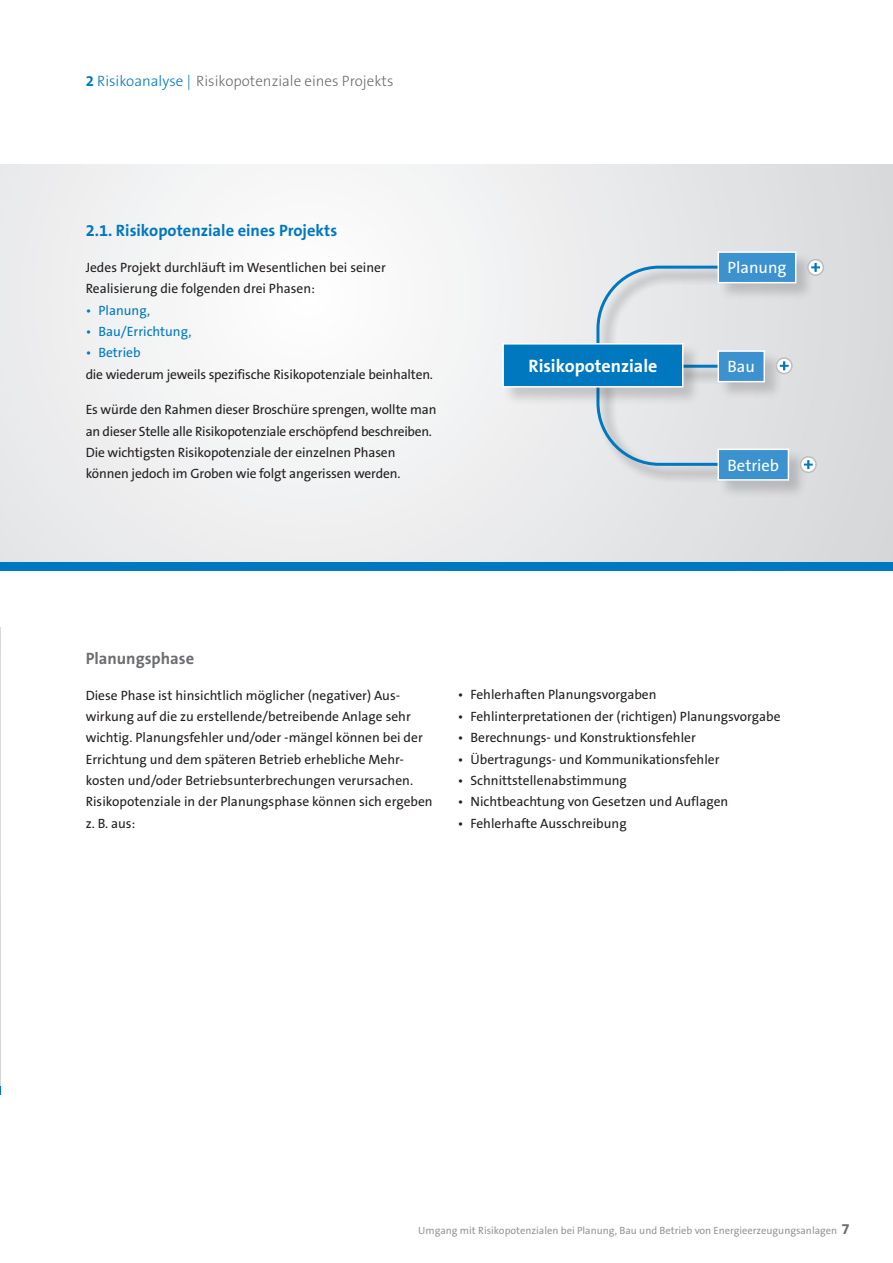
<style>
.page{position:relative;width:893px;height:1263px;background:#fff}
.page>*{position:absolute;margin:0;border:0;box-sizing:border-box;transform-origin:0 0}
.t1{font:700 18px "The Sans B7";color:#fff}
.t2{font:700 16.5px "The Sans B7";color:#0078c0}
.t3{font:16.5px "The Sans B5 Plain";color:#fff}
.t4{font:700 16.5px "The Sans B7";color:#6c6d70}
.t5{font:300 15px "The Sans B3";color:#6c6d70}
.t6{font:13.5px/21.3px "The Sans B5 Plain";color:#231f20}
.t7{font:13.5px "The Sans B5 Plain";color:#0078c0}
.t8{font:10.5px "The Sans B5 Plain";color:#939598}
.s1{font-family:"The Sans B7";font-weight:700;color:#0078c0}
.s2{color:#0078c0}
.s3{font-family:"The Sans B7";font-weight:700;font-size:15px;color:#6c6d70}
</style>
<div class="page">
<hr style="left:0;top:627px;width:1px;height:467px;background:#d8d9db">
<svg style="left:1px;top:165px;width:892px;height:397px"></svg>
<div style="left:1px;top:562px;width:892px;height:9px;background:#0078c0"></div>
<div style="left:718px;top:251px;width:97px;height:50px;background:#231f20;opacity:.2"></div>
<div style="left:718px;top:448px;width:89px;height:51px;background:#231f20;opacity:.2"></div>
<svg style="left:808px;top:259px;width:15px;height:16px"></svg>
<div style="left:807px;top:259px;width:17px;height:17px;border:2px solid #bcbdc0;border-radius:50%"></div>
<svg style="left:811px;top:263px;width:9px;height:9px"></svg>
<svg style="left:502px;top:250px;width:295px;height:231px;background:#b9cfdf"></svg>
<svg style="left:801px;top:457px;width:15px;height:15px"></svg>
<div style="left:800px;top:456px;width:17px;height:17px;border:2px solid #bcbdc0;border-radius:50%"></div>
<svg style="left:804px;top:460px;width:9px;height:9px"></svg>
<p class="t5" style="left:86px;top:74px;width:309px"><span class="s1">2</span> <span class="s2">Risikoanalyse |</span> Risikopotenziale eines Projekts</p>
<p class="t2" style="left:86px;top:222px;width:253px">2.1. Risikopotenziale eines Projekts</p>
<p class="t6" style="left:86px;top:257px;width:302px">Jedes Projekt durchläuft im Wesentlichen bei seiner<br>Realisierung die folgenden drei Phasen:</p>
<p class="t7" style="left:86px;top:303px;width:66px">• Planung,</p>
<p class="t7" style="left:86px;top:324px;width:107px">• Bau/Errichtung,</p>
<p class="t7" style="left:86px;top:346px;width:57px">• Betrieb</p>
<p class="t6" style="left:86px;top:364px;width:349px">die wiederum jeweils spezifische Risikopotenziale beinhalten.</p>
<p class="t6" style="left:86px;top:399px;width:352px">Es würde den Rahmen dieser Broschüre sprengen, wollte man an dieser Stelle alle Risikopotenziale erschöpfend beschreiben.<br>Die wichtigsten Risikopotenziale der einzelnen Phasen können jedoch im Groben wie folgt angerissen werden.</p>
<h1 class="t1" style="left:528px;top:356px;width:130px">Risikopotenziale</h1>
<p class="t3" style="left:728px;top:259px;width:60px">Planung</p>
<p class="t3" style="left:728px;top:358px;width:29px">Bau</p>
<p class="t3" style="left:728px;top:456px;width:53px">Betrieb</p>
<p class="t4" style="left:86px;top:649px;width:110px">Planungsphase</p>
<p class="t6" style="left:86px;top:684px;width:349px">Diese Phase ist hinsichtlich möglicher (negativer) Aus&shy;wirkung auf die zu erstellende/betreibende Anlage sehr wichtig. Planungsfehler und/oder -mängel können bei der Errichtung und dem späteren Betrieb erhebliche Mehr&shy;kosten und/oder Betriebsunterbrechungen verursachen.<br>Risikopotenziale in der Planungsphase können sich ergeben z. B. aus:</p>
<p class="t6" style="left:458px;top:684px;width:200px">• Fehlerhaften Planungsvorgaben</p>
<p class="t6" style="left:458px;top:706px;width:324px">• Fehlinterpretationen der (richtigen) Planungsvorgabe</p>
<p class="t6" style="left:458px;top:727px;width:240px">• Berechnungs- und Konstruktionsfehler</p>
<p class="t6" style="left:458px;top:748px;width:263px">• Übertragungs- und Kommunikationsfehler</p>
<p class="t6" style="left:458px;top:770px;width:171px">• Schnittstellenabstimmung</p>
<p class="t6" style="left:458px;top:791px;width:272px">• Nichtbeachtung von Gesetzen und Auflagen</p>
<p class="t6" style="left:458px;top:813px;width:170px">• Fehlerhafte Ausschreibung</p>
<p class="t8" style="left:418px;top:1224px;width:433px">Umgang mit Risikopotenzialen bei Planung, Bau und Betrieb von Energieerzeugungsanlagen <span class="s3">7</span></p>
</div>
